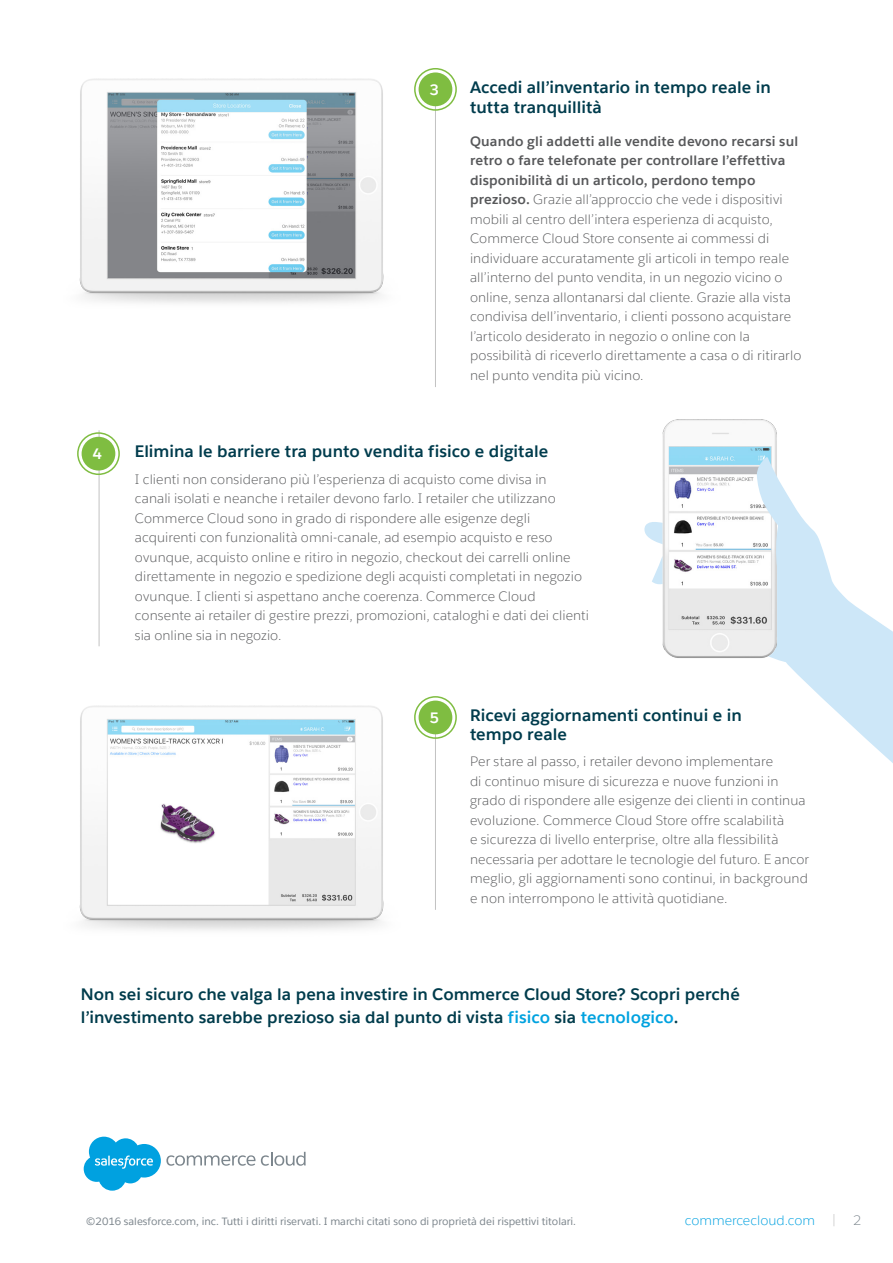
<style>
.page{position:relative;width:893px;height:1263px;background:#fff}
.page>*{position:absolute;margin:0;border:0;box-sizing:border-box;transform-origin:0 0}
.Body{font:700 16.5px/19.5px "Salesforce Sans";color:#003c4d}
.Body-2{font:700 16.5px/22.5px "Salesforce Sans";color:#003c4c}
.t1{font:700 15px "Salesforce Sans";color:#fff}
.Body-3{font:300 13.5px/19.5px "Salesforce Sans";letter-spacing:.005em;color:#57585a}
.t2{font:300 13.5px "Salesforce Sans";color:#00a1e0}
.t3{font:10.5px "Salesforce Sans";color:#7c858c}
.s1{font-weight:700}
.s2{color:#00a2df}
.s3{color:#c2c2c2}
.s4{color:#7c868d}
</style>
<div class="page">
<svg style="left:857px;top:730px;width:36px;height:33px"></svg>
<img style="left:647px;top:419px;width:130px;height:239px">
<svg style="left:757px;top:457px;width:136px;height:273px"></svg>
<hr style="left:99px;top:430px;width:1px;height:216px;background:#c2c2c2">
<img style="left:79px;top:78px;width:305px;height:226px">
<hr style="left:435px;top:77px;width:1px;height:310px;background:#c2c2c2">
<img style="left:79px;top:706px;width:305px;height:225px">
<hr style="left:435px;top:704px;width:1px;height:206px;background:#c2c2c2">
<div style="left:419px;top:72px;width:33px;height:34px;background:#7fbd41;border-radius:50%"></div>
<div style="left:414px;top:68px;width:43px;height:43px;border:2px solid #7fbd41;border-radius:50%"></div>
<div style="left:422px;top:75px;width:27px;height:28px;border:2px solid #7fbd41;border-radius:50%"></div>
<div style="left:82px;top:437px;width:33px;height:33px;background:#7fbd41;border-radius:50%"></div>
<div style="left:77px;top:432px;width:43px;height:43px;border:2px solid #7fbd41;border-radius:50%"></div>
<div style="left:85px;top:440px;width:27px;height:27px;border:2px solid #7fbd41;border-radius:50%"></div>
<div style="left:419px;top:701px;width:33px;height:33px;background:#7fbd41;border-radius:50%"></div>
<div style="left:414px;top:696px;width:43px;height:43px;border:2px solid #7fbd41;border-radius:50%"></div>
<div style="left:422px;top:703px;width:27px;height:28px;border:2px solid #7fbd41;border-radius:50%"></div>
<svg style="left:84px;top:1137px;width:171px;height:54px"></svg>
<svg style="left:261px;top:1152px;width:45px;height:14px"></svg>
<p class="t1" style="left:93px;top:444px;width:11px">4</p>
<p class="t1" style="left:430px;top:80px;width:11px">3</p>
<p class="Body" style="left:470px;top:78px;width:302px">Accedi all’inventario in tempo reale in tutta tranquillità</p>
<p class="Body-3" style="left:470px;top:131px;width:333px"><span class="s1">Quando gli addetti alle vendite devono recarsi sul retro o fare telefonate per controllare l’effettiva disponibilità di un articolo, perdono tempo prezioso.</span> Grazie all’approccio che vede i dispositivi mobili al centro dell’intera esperienza di acquisto, Commerce Cloud Store consente ai commessi di individuare accuratamente gli articoli in tempo reale all’interno del punto vendita, in un negozio vicino o online, senza allontanarsi dal cliente. Grazie alla vista condivisa dell’inventario, i clienti possono acquistare l’articolo desiderato in negozio o online con la possibilità di riceverlo direttamente a casa o di ritirarlo nel punto vendita più vicino.</p>
<p class="Body" style="left:135px;top:442px;width:415px">Elimina le barriere tra punto vendita fisico e digitale</p>
<p class="Body-3" style="left:135px;top:469px;width:456px">I clienti non considerano più l’esperienza di acquisto come divisa in<br>canali isolati e neanche i retailer devono farlo. I retailer che utilizzano Commerce Cloud sono in grado di rispondere alle esigenze degli acquirenti con funzionalità omni-canale, ad esempio acquisto e reso ovunque, acquisto online e ritiro in negozio, checkout dei carrelli online direttamente in negozio e spedizione degli acquisti completati in negozio ovunque. I clienti si aspettano anche coerenza. Commerce Cloud consente ai retailer di gestire prezzi, promozioni, cataloghi e dati dei clienti sia online sia in negozio.</p>
<p class="t1" style="left:430px;top:708px;width:11px">5</p>
<p class="Body" style="left:470px;top:705px;width:273px">Ricevi aggiornamenti continui e in tempo reale</p>
<p class="Body-3" style="left:470px;top:752px;width:340px">Per stare al passo, i retailer devono implementare<br>di continuo misure di sicurezza e nuove funzioni in grado di rispondere alle esigenze dei clienti in continua evoluzione. Commerce Cloud Store offre scalabilità<br>e sicurezza di livello enterprise, oltre alla flessibilità necessaria per adottare le tecnologie del futuro. E ancor meglio, gli aggiornamenti sono continui, in background e non interrompono le attività quotidiane.</p>
<p class="Body-2" style="left:81px;top:983px;width:660px">Non sei sicuro che valga la pena investire in Commerce Cloud Store? Scopri perché l’investimento sarebbe prezioso sia dal punto di vista <span class="s2">fisico</span> sia <span class="s2">tecnologico</span>.</p>
<p class="t3" style="left:86px;top:1215px;width:492px">©2016 salesforce.com, inc. Tutti i diritti riservati. I marchi citati sono di proprietà dei rispettivi titolari.</p>
<p class="t2" style="left:685px;top:1212px;width:178px">commercecloud.com <span class="s3">|</span> <span class="s4">2</span></p>
</div>
